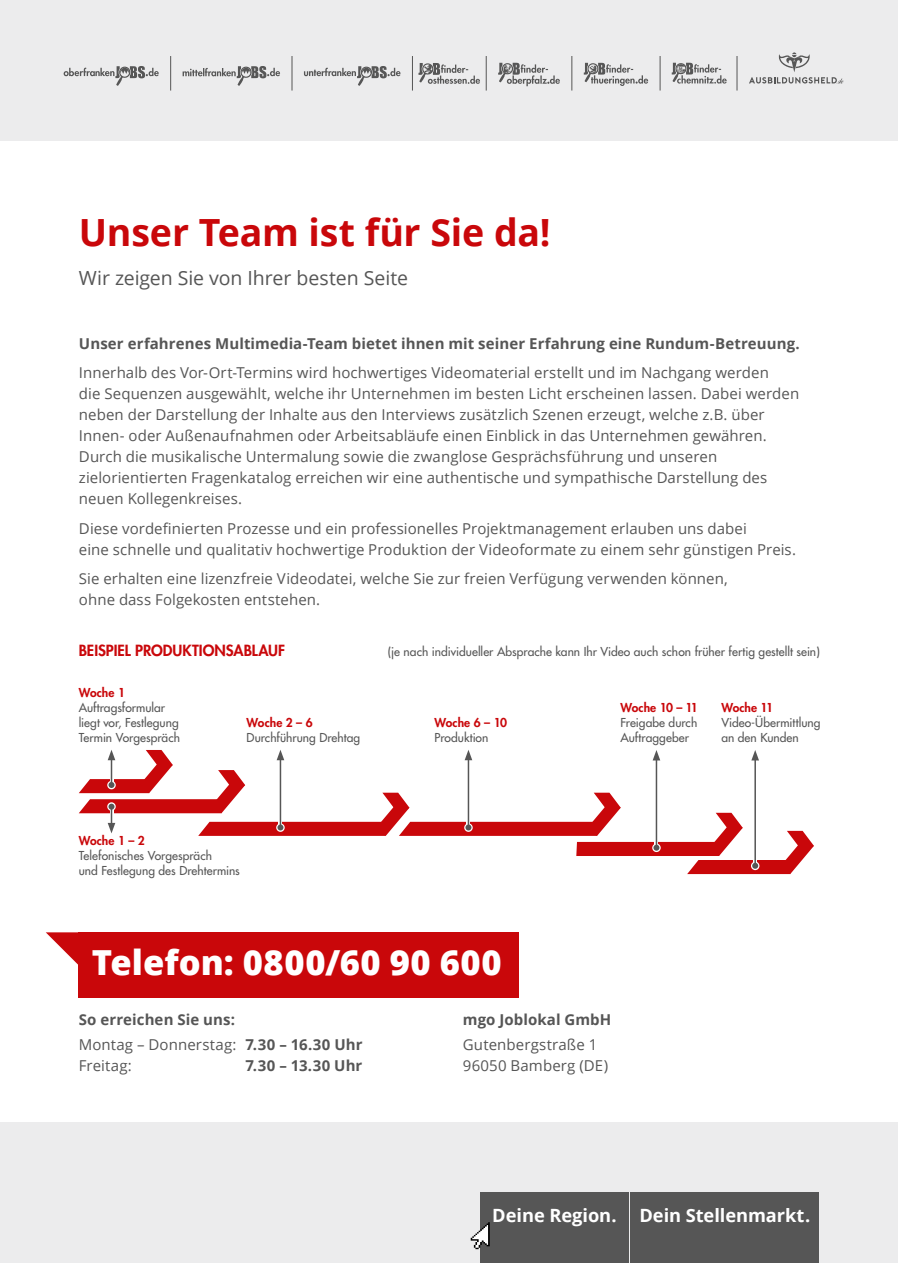
<style>
.page{position:relative;width:898px;height:1263px;background:#fff}
.page>*{position:absolute;margin:0;border:0;box-sizing:border-box;transform-origin:0 0}
.t1{font:700 37.5px "Open Sans";letter-spacing:-.005em;color:#c9070a}
.t2{font:800 34.5px "Open Sans";letter-spacing:.015em;color:#fff}
.t3{font:19.5px "Open Sans";letter-spacing:-.005em;color:#565656}
.t4{font:700 18.3px "Open Sans";letter-spacing:-.005em;color:#fff}
.t5{font:15px/21px "Open Sans";letter-spacing:.005em;color:#565656}
.t6{font:700 15px/25.2px "Open Sans";letter-spacing:.005em;color:#565656}
.t7{font:800 15px "Futura";color:#c9070a}
.t8{font:12px/15px "Futura";letter-spacing:.005em;color:#565656}
.t9{font:800 12px "Futura";letter-spacing:.01em;color:#c9070a}
.t10{font:800 12px "Futura";letter-spacing:-.015em;color:#c9070a}
.s1{font-weight:400}
</style>
<div class="page">
<div style="left:0;top:0;width:897px;height:140px;background:#ececed"></div>
<div style="left:0;top:1123px;width:897px;height:140px;background:#ececed"></div>
<div style="left:630px;top:1193px;width:189px;height:70px;background:#565656"></div>
<div style="left:480px;top:1193px;width:148px;height:70px;background:#565656"></div>
<svg style="left:470px;top:1222px;width:19px;height:27px"></svg>
<svg style="left:46px;top:932px;width:33px;height:33px"></svg>
<div style="left:79px;top:932px;width:440px;height:66px;background:#c9070a"></div>
<svg style="left:79px;top:750px;width:734px;height:124px"></svg>
<hr style="left:571px;top:56px;width:1px;height:35px;background:#565656">
<hr style="left:659px;top:56px;width:1px;height:35px;background:#565656">
<hr style="left:736px;top:56px;width:1px;height:35px;background:#565656">
<svg style="left:749px;top:52px;width:94px;height:32px"></svg>
<svg style="left:64px;top:66px;width:95px;height:20px"></svg>
<svg style="left:182px;top:66px;width:98px;height:20px"></svg>
<hr style="left:170px;top:56px;width:1px;height:35px;background:#565656">
<hr style="left:412px;top:56px;width:1px;height:35px;background:#565656">
<hr style="left:291px;top:56px;width:1px;height:35px;background:#565656">
<hr style="left:486px;top:56px;width:1px;height:35px;background:#565656">
<svg style="left:304px;top:66px;width:96px;height:20px"></svg>
<svg style="left:498px;top:63px;width:61px;height:23px"></svg>
<svg style="left:583px;top:63px;width:65px;height:23px"></svg>
<svg style="left:671px;top:63px;width:55px;height:21px"></svg>
<svg style="left:418px;top:63px;width:62px;height:21px"></svg>
<h1 class="t1" style="left:79px;top:205px;width:473px">Unser Team ist für Sie da!</h1>
<h3 class="t3" style="left:79px;top:265px;width:330px">Wir zeigen Sie von Ihrer besten Seite</h3>
<p class="t6" style="left:79px;top:330px;width:722px">Unser erfahrenes Multimedia-Team bietet ihnen mit seiner Erfahrung eine Rundum-Betreuung.</p>
<p class="t5" style="left:79px;top:362px;width:721px">Innerhalb des Vor-Ort-Termins wird hochwertiges Videomaterial erstellt und im Nachgang werden<br>die Sequenzen ausgewählt, welche ihr Unternehmen im besten Licht erscheinen lassen. Dabei werden neben der Darstellung der Inhalte aus den Interviews zusätzlich Szenen erzeugt, welche z.B. über Innen- oder Außenaufnahmen oder Arbeitsabläufe einen Einblick in das Unternehmen gewähren.<br>Durch die musikalische Untermalung sowie die zwanglose Gesprächsführung und unseren zielorientierten Fragenkatalog erreichen wir eine authentische und sympathische Darstellung des neuen Kollegenkreises.</p>
<p class="t5" style="left:79px;top:517px;width:718px">Diese vordefinierten Prozesse und ein professionelles Projektmanagement erlauben uns dabei<br>eine schnelle und qualitativ hochwertige Produktion der Videoformate zu einem sehr günstigen Preis.</p>
<p class="t5" style="left:79px;top:568px;width:650px">Sie erhalten eine lizenzfreie Videodatei, welche Sie zur freien Verfügung verwenden können, ohne dass Folgekosten entstehen.</p>
<p class="t7" style="left:79px;top:641px;width:208px">BEISPIEL PRODUKTIONSABLAUF</p>
<p class="t8" style="left:387px;top:645px;width:433px">(je nach individueller Absprache kann Ihr Video auch schon früher fertig gestellt sein)</p>
<p class="t9" style="left:79px;top:685px;width:48px">Woche 1</p>
<p class="t8" style="left:79px;top:700px;width:103px">Auftragsformular liegt vor, Festlegung<br>Termin Vorgespräch</p>
<p class="t9" style="left:246px;top:715px;width:68px">Woche 2 – 6</p>
<p class="t8" style="left:246px;top:730px;width:115px">Durchführung Drehtag</p>
<p class="t9" style="left:434px;top:715px;width:74px">Woche 6 – 10</p>
<p class="t8" style="left:434px;top:730px;width:55px">Produktion</p>
<p class="t10" style="left:620px;top:700px;width:79px">Woche 10 – 11</p>
<p class="t8" style="left:620px;top:715px;width:78px">Freigabe durch<br>Auftraggeber</p>
<p class="t9" style="left:721px;top:700px;width:53px">Woche 11</p>
<p class="t8" style="left:721px;top:715px;width:101px">Video-Übermittlung an den Kunden</p>
<p class="t9" style="left:79px;top:832px;width:68px">Woche 1 – 2</p>
<p class="t8" style="left:79px;top:848px;width:163px">Telefonisches Vorgespräch<br>und Festlegung des Drehtermins</p>
<h2 class="t2" style="left:92px;top:936px;width:411px">Telefon: 0800/60 90 600</h2>
<p class="t6" style="left:79px;top:1006px;width:285px">So erreichen Sie uns:<br><span class="s1">Montag – Donnerstag:</span> 7.30 – 16.30 Uhr</p>
<p class="t5" style="left:79px;top:1055px;width:55px">Freitag:</p>
<p class="t6" style="left:245px;top:1052px;width:118px">7.30 – 13.30 Uhr</p>
<p class="t6" style="left:462px;top:1006px;width:150px">mgo Joblokal GmbH</p>
<p class="t5" style="left:462px;top:1034px;width:147px">Gutenbergstraße 1<br>96050 Bamberg (DE)</p>
<p class="t4" style="left:492px;top:1202px;width:319px">Deine Region. Dein Stellenmarkt.</p>
</div>
